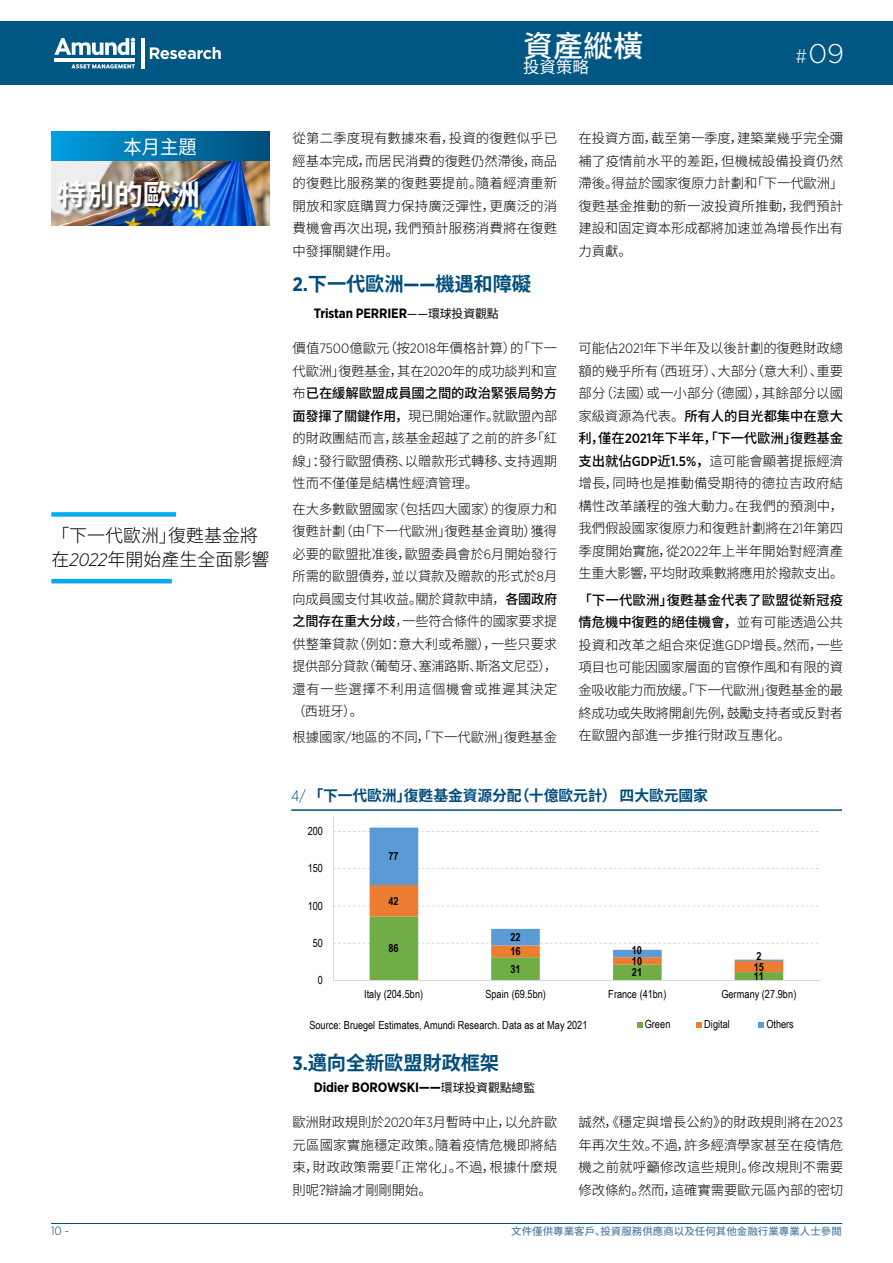
<style>
.page{position:relative;width:893px;height:1263px;background:#fff}
.page>*{position:absolute;margin:0;border:0;box-sizing:border-box;transform-origin:0 0}
.t1{font:500 30px "Noto Sans CJ Ksc";color:#fff}
.t2{font:700 28.5px "Noto Sans CJ Ksc";color:#fff}
.t3{font:300 27px "Gotham";color:#fff}
.t4{font:700 19.5px "Noto Sans CJ Ksc";letter-spacing:-.01em;color:#004d7c}
.t5{font:19.5px "Noto Sans CJ Ksc";color:#fff;scale:.94 1}
.t6{font:300 18px/24px "Noto Sans CJ Ksc";color:#000}
.t7{font:16.5px "Noto Sans CJ Ksc";color:#fff}
.t8{font:700 15px "Noto Sans CJ Ksc";letter-spacing:-.01em;color:#004d7c}
.t9{font:300 13.5px/22.5px "Noto Sans CJ Ksc";letter-spacing:-.01em;color:#000;text-align:justify}
.t10{font:700 13.5px "Gotham Narrow";letter-spacing:-.01em;color:#000}
.t11{font:300 12px "Gotham Narrow";color:#004d7c}
.t12{font:11.1px "Arial Narrow";color:#000}
.t13{font:700 11.1px "Arial Narrow";color:#000}
.t14{font:500 10.35px "Noto Sans CJ Ksc";color:#527fa6}
.s1{font-family:"Gotham Narrow";font-style:italic}
.s2{font-family:"Gotham Narrow";font-size:19.5px}
.s3{font-family:"Gotham Narrow"}
.s4{font-family:"Gotham";font-weight:400;font-style:italic;font-size:12px}
.s5{font-family:"Noto Sans CJ Ksc";font-weight:400;font-size:12px}
.s6{font-weight:500}
.s7{font-family:"Gotham Narrow";font-weight:500}
.s8{font-family:"Gotham Narrow";font-weight:300}
</style>
<div class="page">
<hr style="left:51px;top:1222px;width:791px;height:1px;background:#004d7c">
<div style="left:0;top:21px;width:893px;height:64px;background:#005783"></div>
<svg style="left:54px;top:38px;width:81px;height:17px"></svg>
<hr style="left:131px;top:43px;width:4px;height:12px;background:#fff">
<hr style="left:55px;top:58px;width:80px;height:3px;background:#fff">
<svg style="left:71px;top:64px;width:64px;height:5px"></svg>
<hr style="left:141px;top:38px;width:3px;height:31px;background:#fff">
<svg style="left:150px;top:47px;width:71px;height:12px"></svg>
<div style="left:51px;top:132px;width:218px;height:30px;background:linear-gradient(to right,#009edf,#004d7b)"></div>
<img style="left:51px;top:162px;width:218px;height:63px">
<div style="left:58px;top:181px;width:143px;height:31px;background:#000;opacity:.62"></div>
<div style="left:51px;top:512px;width:125px;height:5px;background:#00aeef"></div>
<hr style="left:51px;top:579px;width:121px;height:4px;background:#00aeef">
<svg style="left:334px;top:831px;width:485px;height:113px"></svg>
<svg style="left:370px;top:961px;width:413px;height:19px"></svg>
<svg style="left:370px;top:827px;width:413px;height:134px"></svg>
<hr style="left:333px;top:816px;width:1px;height:164px;background:#d9d9d9">
<hr style="left:333px;top:980px;width:487px;height:1px;background:#d9d9d9">
<svg style="left:637px;top:1022px;width:5px;height:6px"></svg>
<svg style="left:696px;top:1022px;width:6px;height:6px"></svg>
<svg style="left:758px;top:1022px;width:6px;height:6px"></svg>
<hr style="left:291px;top:809px;width:551px;height:2px;background:#004d7c">
<h3 class="t5" style="left:123px;top:136px;width:80px">本月主題</h3>
<h2 class="t2" style="left:57px;top:178px;width:144px">特別的歐洲</h2>
<h3 class="t6" style="left:51px;top:524px;width:220px">「下一代歐洲」復甦基金將在<span class="s1">2022</span>年開始產生全面影響</h3>
<p class="t11" style="left:51px;top:1224px;width:20px">10 -</p>
<h1 class="t1" style="left:523px;top:29px;width:121px">資產縱橫</h1>
<p class="t7" style="left:523px;top:58px;width:67px">投資策略</p>
<h3 class="t3" style="left:796px;top:37px;width:50px"><span class="s2">#</span> 09</h3>
<p class="t9" style="left:293px;top:127px;width:266px">從第二季度現有數據來看，投資的復甦似乎已經基本完成，而居民消費的復甦仍然滯後，商品的復甦比服務業的復甦要提前。隨着經濟重新開放和家庭購買力保持廣泛彈性，更廣泛的消費機會再次出現，我們預計服務消費將在復甦中發揮關鍵作用。</p>
<p class="t9" style="left:578px;top:127px;width:266px">在投資方面，截至第一季度，建築業幾乎完全彌補了疫情前水平的差距，但機械設備投資仍然滯後。得益於國家復原力計劃和「下一代歐洲」復甦基金推動的新一波投資所推動，我們預計建設和固定資本形成都將加速並為增長作出有力貢獻。</p>
<h3 class="t4" style="left:293px;top:273px;width:240px"><span class="s3">2.</span>下一代歐洲<span class="s3">——</span>機遇和障礙</h3>
<p class="t10" style="left:314px;top:304px;width:186px">Tristan PERRIER<span class="s4">——</span><span class="s5">環球投資觀點</span></p>
<p class="t9" style="left:293px;top:337px;width:266px">價值<span class="s3">7500</span>億歐元（按<span class="s3">2018</span>年價格計算）的「下一代歐洲」復甦基金，其在<span class="s3">2020</span>年的成功談判和宣布<span class="s6">已在緩解歐盟成員國之間的政治緊張局勢方面發揮了關鍵作用，</span>現已開始運作。就歐盟內部的財政團結而言，該基金超越了之前的許多「紅線」：發行歐盟債務、以贈款形式轉移、支持週期性而不僅僅是結構性經濟管理。</p>
<p class="t9" style="left:293px;top:498px;width:266px">在大多數歐盟國家（包括四大國家）的復原力和復甦計劃（由「下一代歐洲」復甦基金資助）獲得必要的歐盟批准後，歐盟委員會於<span class="s3">6</span>月開始發行所需的歐盟債券，並以貸款及贈款的形式於<span class="s3">8</span>月向成員國支付其收益。關於貸款申請，<span class="s6">各國政府之間存在重大分歧</span>，一些符合條件的國家要求提供整筆貸款（例如：意大利或希臘），一些只要求提供部分貸款（葡萄牙、塞浦路斯、斯洛文尼亞），還有一些選擇不利用這個機會或推遲其決定（西班牙）。</p>
<p class="t9" style="left:293px;top:726px;width:266px">根據國家<span class="s3">/</span>地區的不同，「下一代歐洲」復甦基金</p>
<p class="t9" style="left:578px;top:337px;width:266px">可能佔<span class="s3">2021</span>年下半年及以後計劃的復甦財政總額的幾乎所有（西班牙）、大部分（意大利）、重要部分（法國）或一小部分（德國），其餘部分以國家級資源為代表。<span class="s6">所有人的目光都集中在意大利，僅在</span><span class="s7">2021</span><span class="s6">年下半年，「下一代歐洲」復甦基金支出就佔</span><span class="s7">GDP</span><span class="s6">近</span><span class="s7">1.5%</span><span class="s6">，</span>這可能會顯著提振經濟增長，同時也是推動備受期待的德拉吉政府結構性改革議程的強大動力。在我們的預測中，我們假設國家復原力和復甦計劃將在<span class="s3">21</span>年第四季度開始實施，從<span class="s3">2022</span>年上半年開始對經濟產生重大影響，平均財政乘數將應用於撥款支出。</p>
<p class="t9" style="left:578px;top:589px;width:266px"><span class="s6">「下一代歐洲」復甦基金代表了歐盟從新冠疫情危機中復甦的絕佳機會，</span>並有可能透過公共投資和改革之組合來促進<span class="s3">GDP</span>增長。然而，一些項目也可能因國家層面的官僚作風和有限的資金吸收能力而放緩。「下一代歐洲」復甦基金的最終成功或失敗將開創先例，鼓勵支持者或反對者在歐盟內部進一步推行財政互惠化。</p>
<p class="t8" style="left:291px;top:787px;width:418px"><span class="s8">4/</span> 「下一代歐洲」復甦基金資源分配（十億歐元計）四大歐元國家</p>
<p class="t12" style="left:308px;top:823px;width:17px">200</p>
<p class="t12" style="left:308px;top:860px;width:17px">150</p>
<p class="t12" style="left:308px;top:897px;width:17px">100</p>
<p class="t12" style="left:313px;top:935px;width:12px">50</p>
<p class="t12" style="left:318px;top:972px;width:7px">0</p>
<p class="t13" style="left:388px;top:848px;width:12px">77</p>
<p class="t13" style="left:388px;top:892px;width:12px">42</p>
<p class="t13" style="left:388px;top:940px;width:12px">86</p>
<p class="t13" style="left:510px;top:929px;width:12px">22</p>
<p class="t13" style="left:632px;top:941px;width:12px">10</p>
<p class="t13" style="left:510px;top:943px;width:12px">16</p>
<p class="t13" style="left:756px;top:948px;width:7px">2</p>
<p class="t13" style="left:632px;top:953px;width:12px">10</p>
<p class="t13" style="left:754px;top:958px;width:12px">15</p>
<p class="t13" style="left:510px;top:960px;width:12px">31</p>
<p class="t13" style="left:632px;top:964px;width:12px">21</p>
<p class="t13" style="left:754px;top:968px;width:12px">11</p>
<p class="t12" style="left:364px;top:986px;width:61px">Italy (204.5bn)</p>
<p class="t12" style="left:485px;top:986px;width:62px">Spain (69.5bn)</p>
<p class="t12" style="left:608px;top:986px;width:60px">France (41bn)</p>
<p class="t12" style="left:721px;top:986px;width:76px">Germany (27.9bn)</p>
<p class="t12" style="left:309px;top:1017px;width:279px">Source: Bruegel Estimates, Amundi Research. Data as at May 2021</p>
<p class="t12" style="left:645px;top:1016px;width:27px">Green</p>
<p class="t12" style="left:704px;top:1016px;width:27px">Digital</p>
<p class="t12" style="left:766px;top:1016px;width:29px">Others</p>
<h3 class="t4" style="left:293px;top:1051px;width:208px"><span class="s3">3.</span>邁向全新歐盟財政框架</h3>
<p class="t10" style="left:314px;top:1078px;width:223px">Didier BOROWSKI——<span class="s5">環球投資觀點總監</span></p>
<p class="t9" style="left:293px;top:1111px;width:266px">歐洲財政規則於<span class="s3">2020</span>年<span class="s3">3</span>月暫時中止，以允許歐元區國家實施穩定政策。隨着疫情危機即將結束，財政政策需要「正常化」。不過，根據什麼規則呢？辯論才剛剛開始。</p>
<p class="t9" style="left:578px;top:1111px;width:266px">誠然，《穩定與增長公約》的財政規則將在<span class="s3">2023</span>年再次生效。不過，許多經濟學家甚至在疫情危機之前就呼籲修改這些規則。修改規則不需要修改條約。然而，這確實需要歐元區內部的密切</p>
<p class="t13" style="left:393px;top:1174px;width:12px">77</p>
<p class="t12" style="left:313px;top:1187px;width:17px">150</p>
<p class="t14" style="left:511px;top:1225px;width:332px">文件僅供專業客戶、投資服務供應商以及任何其他金融行業專業人士參閱</p>
</div>
